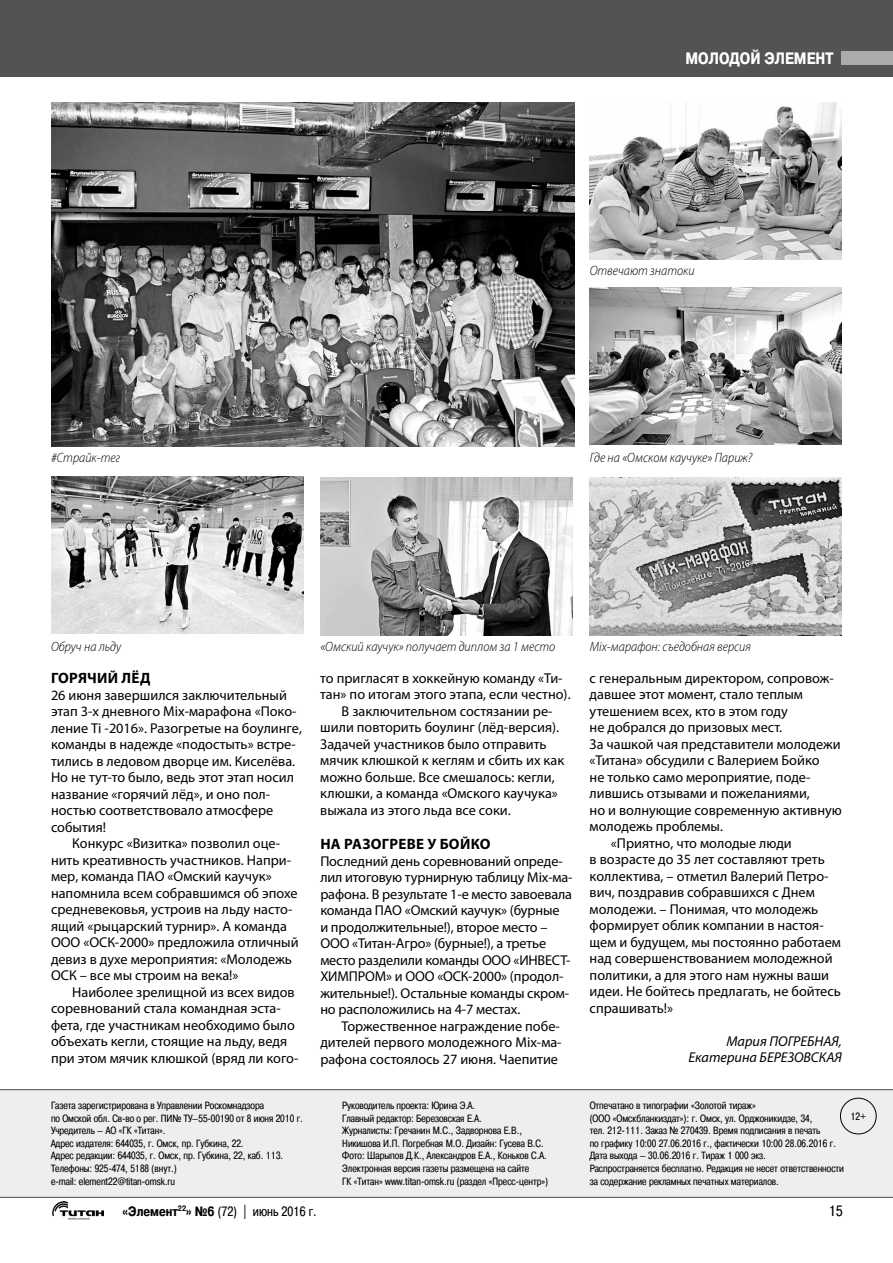
<style>
.page{position:relative;width:893px;height:1263px;background:#fff}
.page>*{position:absolute;margin:0;border:0;box-sizing:border-box;transform-origin:0 0}
.t1{font:700 16.5px "Pragmatica Condensed Cyr";color:#fff}
.t2{font:700 15px "Myriad Pro";letter-spacing:.02em;color:#000}
.t3{font:15px "Pragmatica Condensed Cyr";color:#000}
.t4{font:14.25px/16.5px "Myriad Pro";color:#000}
.t5{font:italic 14.25px/16.5px "Myriad Pro";color:#000;text-align:right}
.t6{font:italic 300 semi-condensed 13.5px "Myriad Pro";color:#000}
.t7{font:13.5px "Pragmatica Condensed Cyr";color:#000}
.t8{font:10.5px/12.6px "Pragmatica Cond C";color:#000}
.t9{font:10.5px "Pragmatica Condensed Cyr";color:#000}
.s1{font-weight:700}
</style>
<div class="page">
<div style="left:0;top:0;width:893px;height:77px;background:#535353"></div>
<div style="left:842px;top:51px;width:51px;height:13px;background:#ababab"></div>
<img style="left:52px;top:1201px;width:51px;height:18px">
<div style="left:0;top:1089px;width:893px;height:109px;background:#eee"></div>
<hr style="left:0;top:1089px;width:893px;height:1px;background:#535353">
<hr style="left:0;top:1197px;width:893px;height:1px;background:#535353">
<div style="left:840px;top:1098px;width:36px;height:36px;border:1px solid #000;border-radius:50%"></div>
<img style="left:320px;top:478px;width:253px;height:157px">
<img style="left:590px;top:102px;width:252px;height:157px">
<img style="left:590px;top:478px;width:252px;height:157px">
<img style="left:590px;top:288px;width:252px;height:157px">
<img style="left:51px;top:476px;width:252px;height:158px">
<img style="left:51px;top:102px;width:523px;height:345px">
<p class="t1" style="left:685px;top:49px;width:12px">молодо</p>
<p class="t1" style="left:750px;top:49px;width:25px">й элемент</p>
<p class="t6" style="left:590px;top:263px;width:106px">Отвечают знатоки</p>
<p class="t6" style="left:51px;top:450px;width:71px">#Страйк-тег</p>
<p class="t6" style="left:590px;top:450px;width:164px">Где на «Омском каучуке» Париж?</p>
<p class="t6" style="left:51px;top:639px;width:72px">Обруч на льду</p>
<p class="t2" style="left:51px;top:668px;width:101px">Горячий лёд</p>
<p class="t4" style="left:51px;top:686px;width:237px">26 июня завершился заключительный</p>
<p class="t4" style="left:51px;top:703px;width:247px">этап 3-х дневного Mix-марафона «Поко-</p>
<p class="t4" style="left:51px;top:719px;width:252px">ление Тi -2016». Разогретые на боулинге,</p>
<p class="t4" style="left:51px;top:736px;width:246px">команды в надежде «подостыть» встре-</p>
<p class="t4" style="left:51px;top:752px;width:246px">тились в ледовом дворце им. Киселёва.</p>
<p class="t4" style="left:51px;top:769px;width:244px">Но не тут-то было, ведь этот этап носил</p>
<p class="t4" style="left:51px;top:785px;width:221px">название «горячий лёд», и оно пол-</p>
<p class="t4" style="left:51px;top:802px;width:224px">ностью соответствовало атмосфере</p>
<p class="t4" style="left:51px;top:818px;width:57px">события!</p>
<p class="t4" style="left:72px;top:835px;width:209px">Конкурс «Визитка» позволил оце-</p>
<p class="t4" style="left:51px;top:851px;width:242px">нить креативность участников. Напри-</p>
<p class="t4" style="left:51px;top:868px;width:222px">мер, команда ПАО «Омский каучук»</p>
<p class="t4" style="left:51px;top:884px;width:248px">напомнила всем собравшимся об эпохе</p>
<p class="t4" style="left:51px;top:901px;width:243px">средневековья, устроив на льду насто-</p>
<p class="t4" style="left:51px;top:917px;width:238px">ящий «рыцарский турнир». А команда</p>
<p class="t4" style="left:51px;top:934px;width:249px">ООО «ОСК-2000» предложила отличный</p>
<p class="t4" style="left:51px;top:950px;width:243px">девиз в духе мероприятия: «Молодежь</p>
<p class="t4" style="left:51px;top:967px;width:189px">ОСК – все мы строим на века!»</p>
<p class="t4" style="left:72px;top:983px;width:224px">Наиболее зрелищной из всех видов</p>
<p class="t4" style="left:51px;top:1000px;width:231px">соревнований стала командная эста-</p>
<p class="t4" style="left:51px;top:1016px;width:245px">фета, где участникам необходимо было</p>
<p class="t4" style="left:51px;top:1033px;width:238px">объехать кегли, стоящие на льду, ведя</p>
<p class="t4" style="left:51px;top:1049px;width:248px">при этом мячик клюшкой (вряд ли кого-</p>
<p class="t6" style="left:320px;top:639px;width:236px">«Омский каучук» получает диплом за 1 место</p>
<p class="t4" style="left:320px;top:669px;width:244px">то пригласят в хоккейную команду «Ти-</p>
<p class="t4" style="left:320px;top:686px;width:252px">тан» по итогам этого этапа, если честно).</p>
<p class="t4" style="left:342px;top:702px;width:212px">В заключительном состязании ре-</p>
<p class="t4" style="left:320px;top:719px;width:240px">шили повторить боулинг (лёд-версия).</p>
<p class="t4" style="left:320px;top:735px;width:228px">Задачей участников было отправить</p>
<p class="t4" style="left:320px;top:752px;width:245px">мячик клюшкой к кеглям и сбить их как</p>
<p class="t4" style="left:320px;top:768px;width:236px">можно больше. Все смешалось: кегли,</p>
<p class="t4" style="left:320px;top:785px;width:239px">клюшки, а команда «Омского каучука»</p>
<p class="t4" style="left:320px;top:801px;width:192px">выжала из этого льда все соки.</p>
<p class="t2" style="left:320px;top:834px;width:172px">На разогреве у Бойко</p>
<p class="t4" style="left:320px;top:852px;width:254px">Последний день соревнований опреде&shy;лил итоговую турнирную таблицу Mix-ма&shy;рафона. В результате 1-е место завоевала команда ПАО «Омский каучук» (бурные<br>и продолжительные!), второе место – ООО «Титан-Агро» (бурные!), а третье место разделили команды ООО «ИНВЕСТ-ХИМПРОМ» и ООО «ОСК-2000» (продол&shy;жительные!). Остальные команды скром&shy;но расположились на 4-7 местах.</p>
<p class="t4" style="left:320px;top:1017px;width:243px;text-indent:21px">Торжественное награждение побе&shy;дителей первого молодежного Mix-ма&shy;рафона состоялось 27 июня. Чаепитие</p>
<p class="t6" style="left:590px;top:639px;width:163px">Mix-марафон: съедобная версия</p>
<p class="t4" style="left:590px;top:669px;width:246px">с генеральным директором, сопровож-</p>
<p class="t4" style="left:590px;top:686px;width:215px">давшее этот момент, стало теплым</p>
<p class="t4" style="left:590px;top:702px;width:200px">утешением всех, кто в этом году</p>
<p class="t4" style="left:590px;top:719px;width:194px">не добрался до призовых мест.</p>
<p class="t4" style="left:590px;top:735px;width:252px">За чашкой чая представители молодежи</p>
<p class="t4" style="left:590px;top:752px;width:231px">«Титана» обсудили с Валерием Бойко</p>
<p class="t4" style="left:590px;top:768px;width:222px">не только само мероприятие, поде-</p>
<p class="t4" style="left:590px;top:785px;width:222px">лившись отзывами и пожеланиями,</p>
<p class="t4" style="left:590px;top:801px;width:254px">но и волнующие современную активную</p>
<p class="t4" style="left:590px;top:818px;width:135px">молодежь проблемы.</p>
<p class="t4" style="left:611px;top:834px;width:182px">«Приятно, что молодые люди</p>
<p class="t4" style="left:590px;top:851px;width:237px">в возрасте до 35 лет составляют треть</p>
<p class="t4" style="left:590px;top:867px;width:240px">коллектива, – отметил Валерий Петро-</p>
<p class="t4" style="left:590px;top:884px;width:227px">вич, поздравив собравшихся с Днем</p>
<p class="t4" style="left:590px;top:900px;width:230px">молодежи. – Понимая, что молодежь</p>
<p class="t4" style="left:590px;top:917px;width:236px">формирует облик компании в настоя-</p>
<p class="t4" style="left:590px;top:933px;width:253px">щем и будущем, мы постоянно работаем</p>
<p class="t4" style="left:590px;top:950px;width:244px">над совершенствованием молодежной</p>
<p class="t4" style="left:590px;top:966px;width:241px">политики, а для этого нам нужны ваши</p>
<p class="t4" style="left:590px;top:983px;width:253px">идеи. Не бойтесь предлагать, не бойтесь</p>
<p class="t4" style="left:590px;top:999px;width:85px">спрашивать!»</p>
<p class="t5" style="left:688px;top:1032px;width:155px">Мария ПОГРЕБНАЯ,<br>Екатерина БЕРЕЗОВСКАЯ</p>
<p class="t8" style="left:51px;top:1099px;width:253px">Газета зарегистрирована в Управлении Роскомнадзора<br>по Омской обл. Св-во о рег. ПИ№ ТУ—55-00190 от 8 июня 2010 г.<br>Учредитель – АО «ГК «Титан».<br>Адрес издателя: 644035, г. Омск, пр. Губкина, 22.<br>Адрес редакции: 644035, г. Омск, пр. Губкина, 22, каб. 113.<br>Телефоны: 925-474, 5188 (внут.)<br>e-mail: element22@titan-omsk.ru</p>
<p class="t8" style="left:590px;top:1099px;width:256px">Отпечатано в типографии «Золотой тираж»<br>(ООО «Омскбланкиздат»): г. Омск, ул. Орджоникидзе, 34,<br>тел. 212-111. Заказ № 270439. Время подписания в печать<br>по графику 10:00 27.06.2016 г., фактически 10:00 28.06.2016 г.<br>Дата выхода – 30.06.2016 г. Тираж 1 000 экз.<br>Распространяется бесплатно. Редакция не несет ответственности за содержание рекламных печатных материалов.</p>
<p class="t8" style="left:342px;top:1099px;width:207px">Руководитель проекта: Юрина Э.А.<br>Главный редактор: Березовская Е.А.<br>Журналисты: Гречанин М.С., Задворнова Е.В., Никишова И.П. Погребная М.О. Дизайн: Гусева В.С.<br>Фото: Шарыпов Д.К., Александров Е.А., Коньков С.А.<br>Электронная версия газеты размещена на сайте<br>ГК «Титан» www.titan-omsk.ru (раздел «Пресс-центр»)</p>
<p class="t9" style="left:850px;top:1110px;width:17px">12+</p>
<p class="t7" style="left:123px;top:1203px;width:195px"><span class="s1">«Элемент</span><sup>22</sup><span class="s1">» №6</span> (72) | июнь 2016 г.</p>
<p class="t3" style="left:829px;top:1203px;width:15px">15</p>
</div>
